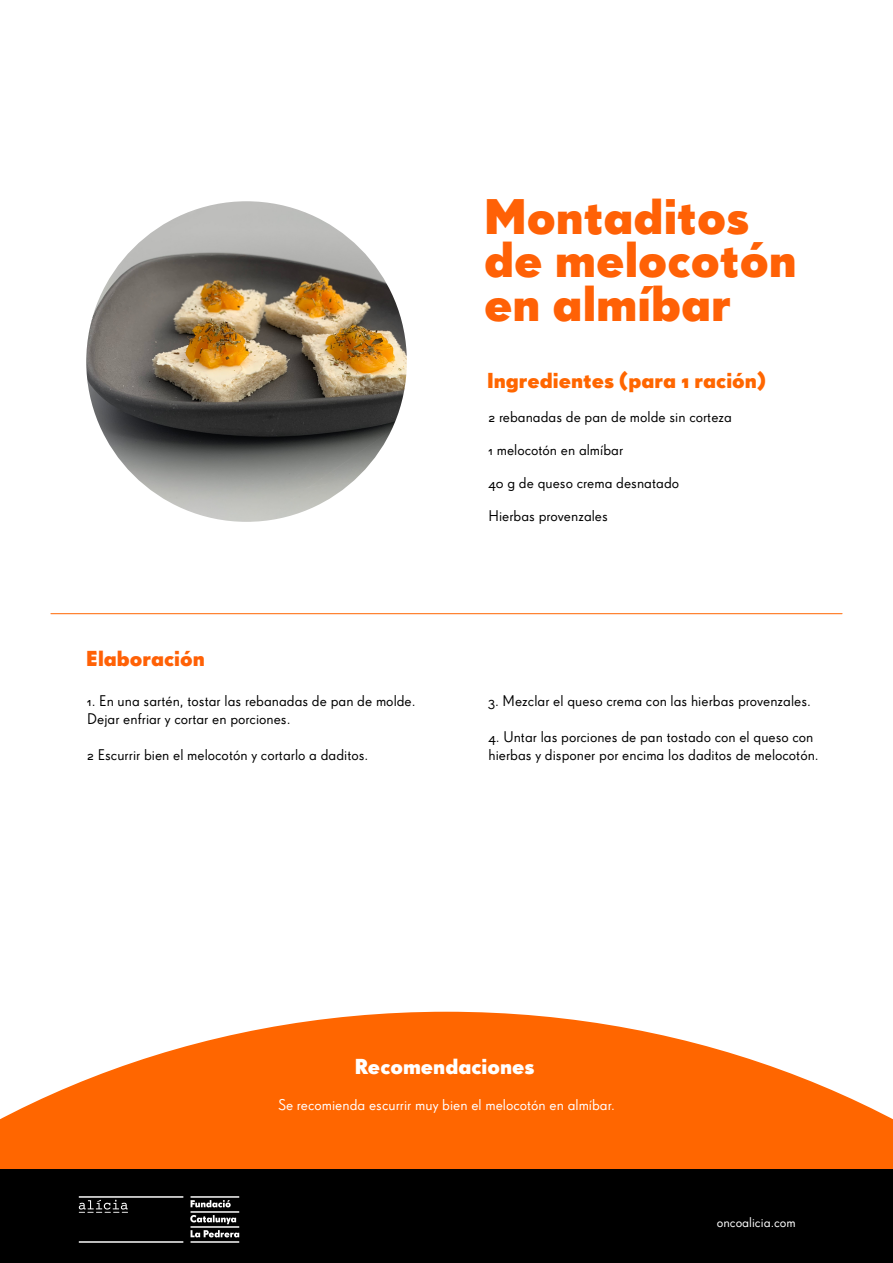
<style>
.page{position:relative;width:893px;height:1263px;background:#fff}
.page>*{position:absolute;margin:0;border:0;box-sizing:border-box;transform-origin:0 0}
.t1{font:48.45px/43.5px "Super Grotesk OT Bld";color:#ff6106}
.t2{font:21px "Super Grotesk OT Bld";color:#f60}
.t3{font:21px "Super Grotesk OT Bld";color:#fff}
.t4{font:21px "Super Grotesk OT Bld";color:#ff6106}
.t5{font:15px/18px "Super Grotesk OT";color:#000}
.t6{font:15px "Super Grotesk OT";color:#fff}
.t7{font:13.5px "Super Grotesk OT";color:#fff}
</style>
<div class="page">
<img style="left:86px;top:201px;width:321px;height:321px;border-radius:160px">
<svg style="left:0;top:1012px;width:893px;height:157px;fill:#f60"></svg>
<hr style="left:51px;top:613px;width:791px;height:1px;background:#f60">
<div style="left:0;top:1170px;width:893px;height:93px;background:#000"></div>
<img style="left:78px;top:1196px;width:162px;height:47px">
<h1 class="t1" style="left:484px;top:194px;width:314px">Montaditos de melocotón en almíbar</h1>
<h2 class="t4" style="left:86px;top:646px;width:120px">Elaboración</h2>
<p class="t5" style="left:87px;top:691px;width:330px">1. En una sartén, tostar las rebanadas de pan de molde.<br>Dejar enfriar y cortar en porciones.</p>
<p class="t5" style="left:87px;top:745px;width:283px">2 Escurrir bien el melocotón y cortarlo a daditos.</p>
<h2 class="t2" style="left:487px;top:368px;width:280px">Ingredientes (para 1 ración)</h2>
<p class="t5" style="left:488px;top:408px;width:245px">2 rebanadas de pan de molde sin corteza</p>
<p class="t5" style="left:488px;top:441px;width:136px">1 melocotón en almíbar</p>
<p class="t5" style="left:488px;top:474px;width:192px">40 g de queso crema desnatado</p>
<p class="t5" style="left:488px;top:507px;width:121px">Hierbas provenzales</p>
<p class="t5" style="left:489px;top:691px;width:324px">3. Mezclar el queso crema con las hierbas provenzales.</p>
<p class="t5" style="left:489px;top:727px;width:332px">4. Untar las porciones de pan tostado con el queso con hierbas y disponer por encima los daditos de melocotón.</p>
<h2 class="t3" style="left:355px;top:1053px;width:181px">Recomendaciones</h2>
<p class="t6" style="left:278px;top:1096px;width:338px">Se recomienda escurrir muy bien el melocotón en almíbar.</p>
<p class="t7" style="left:717px;top:1215px;width:80px">oncoalicia.com</p>
</div>
